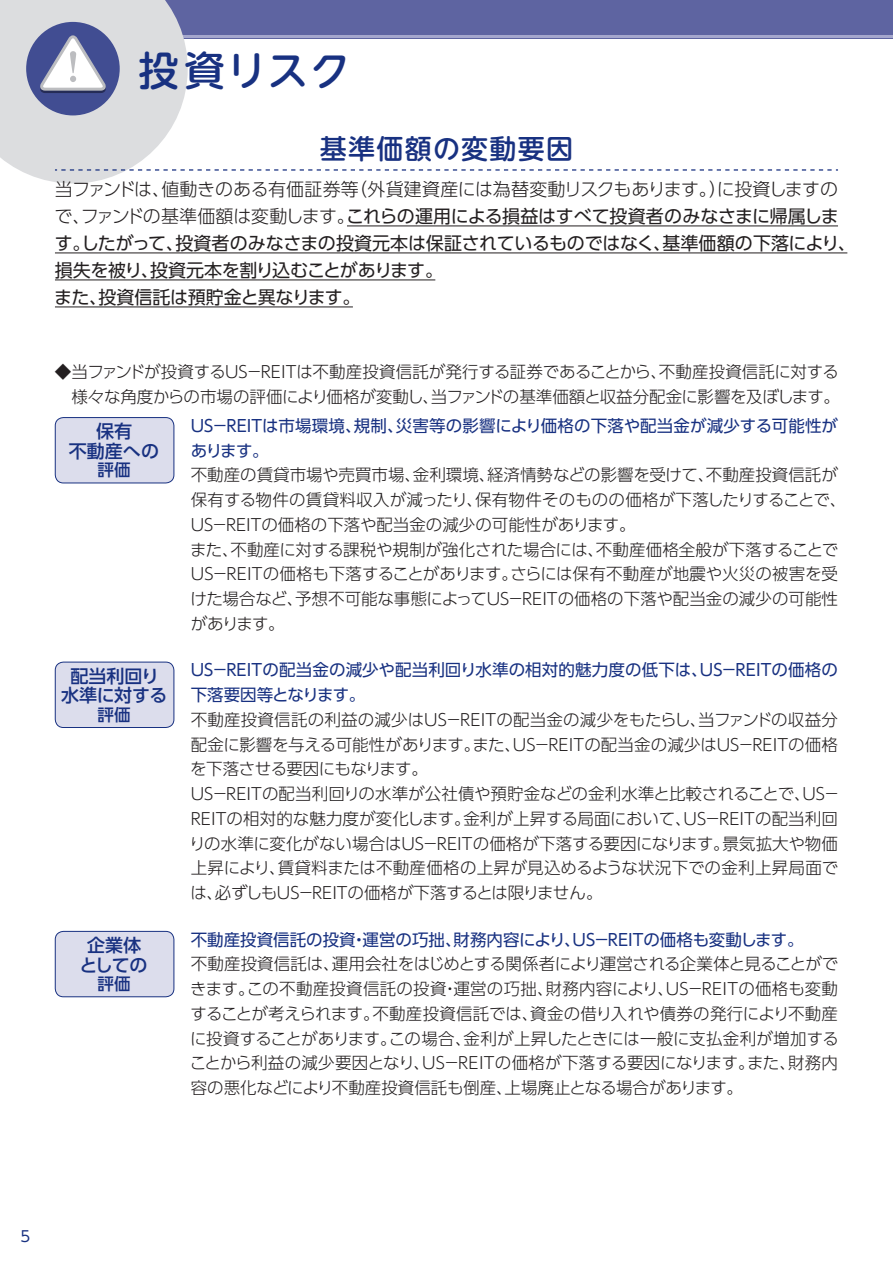
<style>
.page{position:relative;width:893px;height:1263px;background:#fff}
.page>*{position:absolute;margin:0;border:0;box-sizing:border-box;transform-origin:0 0}
.t1{font:500 40.5px "UD Shin M Go Pro";letter-spacing:.045em;color:#183181}
.t2{font:500 27px "UD Shin M Go Pro";letter-spacing:.05em;color:#183181}
.t3{font:18px/27px "UD Shin Go Pro";letter-spacing:-.015em;color:#231f20}
.t4{font:500 18px/19.5px "UD Shin Go Pro";color:#183181;text-align:center}
.t5{font:300 16.5px/24.8px "UD Shin Go Pro";color:#231f20}
.t6{font:16.5px/24.8px "UD Shin Go Pro";color:#183181}
.t7{font:500 16.5px "UD Shin Go Pro";color:#183181}
.t8{font:15px "UD Shin Go Pro";color:#183181}
.s1{font-weight:300}
</style>
<div class="page">
<div style="left:0;top:0;width:893px;height:38px;background:#5e64a1"></div>
<hr style="left:0;top:35px;width:893px;height:3px;background:#a5a7cd">
<hr style="left:347px;top:225px;width:491px;height:1px;background:#231f20">
<hr style="left:55px;top:252px;width:792px;height:1px;background:#231f20">
<hr style="left:55px;top:279px;width:380px;height:1px;background:#231f20">
<hr style="left:55px;top:306px;width:298px;height:1px;background:#231f20">
<div style="left:55px;top:418px;width:119px;height:65px;background:#dcddec;border-radius:8px"></div>
<div style="left:55px;top:417px;width:119px;height:66px;border:1px solid #183181;border-radius:8px"></div>
<div style="left:55px;top:662px;width:119px;height:65px;background:#dcddec;border-radius:8px"></div>
<div style="left:55px;top:662px;width:119px;height:66px;border:1px solid #183181;border-radius:8px"></div>
<div style="left:55px;top:931px;width:119px;height:66px;background:#dcddec;border-radius:8px"></div>
<div style="left:55px;top:931px;width:119px;height:66px;border:1px solid #183181;border-radius:8px"></div>
<svg style="left:0;top:0;width:838px;height:183px"></svg>
<h1 class="t1" style="left:139px;top:38px;width:213px">投資リスク</h1>
<h2 class="t2" style="left:320px;top:127px;width:255px">基準価額の変動要因</h2>
<p class="t3" style="left:54px;top:175px;width:803px"><span class="s1">当ファンドは、値動きのある有価証券等（外貨建資産には為替変動リスクもあります。）に投資しますので、ファンドの基準価額は変動します。</span>これらの運用による損益はすべて投資者のみなさまに帰属します。したがって、投資者のみなさまの投資元本は保証されているものではなく、基準価額の下落により、損失を被り、投資元本を割り込むことがあります。<br>また、投資信託は預貯金と異なります。</p>
<p class="t5" style="left:55px;top:359px;width:787px;text-align:right">◆当ファンドが投資するUS－REITは不動産投資信託が発行する証券であることから、不動産投資信託に対する様々な角度からの市場の評価により価格が変動し、当ファンドの基準価額と収益分配金に影響を及ぼします。</p>
<p class="t6" style="left:191px;top:413px;width:649px">US－REITは市場環境、規制、災害等の影響により価格の下落や配当金が減少する可能性があります。</p>
<p class="t5" style="left:190px;top:462px;width:658px">不動産の賃貸市場や売買市場、金利環境、経済情勢などの影響を受けて、不動産投資信託が保有する物件の賃貸料収入が減ったり、保有物件そのものの価格が下落したりすることで、US－REITの価格の下落や配当金の減少の可能性があります。<br>また、不動産に対する課税や規制が強化された場合には、不動産価格全般が下落することでUS－REITの価格も下落することがあります。さらには保有不動産が地震や火災の被害を受けた場合など、予想不可能な事態によってUS－REITの価格の下落や配当金の減少の可能性があります。</p>
<p class="t6" style="left:191px;top:657px;width:649px">US－REITの配当金の減少や配当利回り水準の相対的魅力度の低下は、US－REITの価格の下落要因等となります。</p>
<p class="t5" style="left:189px;top:707px;width:652px">不動産投資信託の利益の減少はUS－REITの配当金の減少をもたらし、当ファンドの収益分配金に影響を与える可能性があります。また、US－REITの配当金の減少はUS－REITの価格を下落させる要因にもなります。<br>US－REITの配当利回りの水準が公社債や預貯金などの金利水準と比較されることで、US－REITの相対的な魅力度が変化します。金利が上昇する局面において、US－REITの配当利回りの水準に変化がない場合はUS－REITの価格が下落する要因になります。景気拡大や物価上昇により、賃貸料または不動産価格の上昇が見込めるような状況下での金利上昇局面では、必ずしもUS－REITの価格が下落するとは限りません。</p>
<p class="t6" style="left:191px;top:926px;width:614px">不動産投資信託の投資・運営の巧拙、財務内容により、US－REITの価格も変動します。</p>
<p class="t5" style="left:190px;top:951px;width:651px;text-align:justify">不動産投資信託は、運用会社をはじめとする関係者により運営される企業体と見ることができます。この不動産投資信託の投資・運営の巧拙、財務内容により、US－REITの価格も変動することが考えられます。不動産投資信託では、資金の借り入れや債券の発行により不動産に投資することがあります。この場合、金利が上昇したときには一般に支払金利が増加することから利益の減少要因となり、US－REITの価格が下落する要因になります。また、財務内容の悪化などにより不動産投資信託も倒産、上場廃止となる場合があります。</p>
<p class="t4" style="left:69px;top:421px;width:92px">保有<br>不動産への</p>
<p class="t7" style="left:98px;top:456px;width:34px">評価</p>
<p class="t4" style="left:61px;top:666px;width:108px">配当利回り水準に対する</p>
<p class="t7" style="left:98px;top:701px;width:34px">評価</p>
<p class="t4" style="left:79px;top:935px;width:70px">企業体としての</p>
<p class="t7" style="left:98px;top:970px;width:34px">評価</p>
<p class="t8" style="left:21px;top:1224px;width:11px">5</p>
</div>
